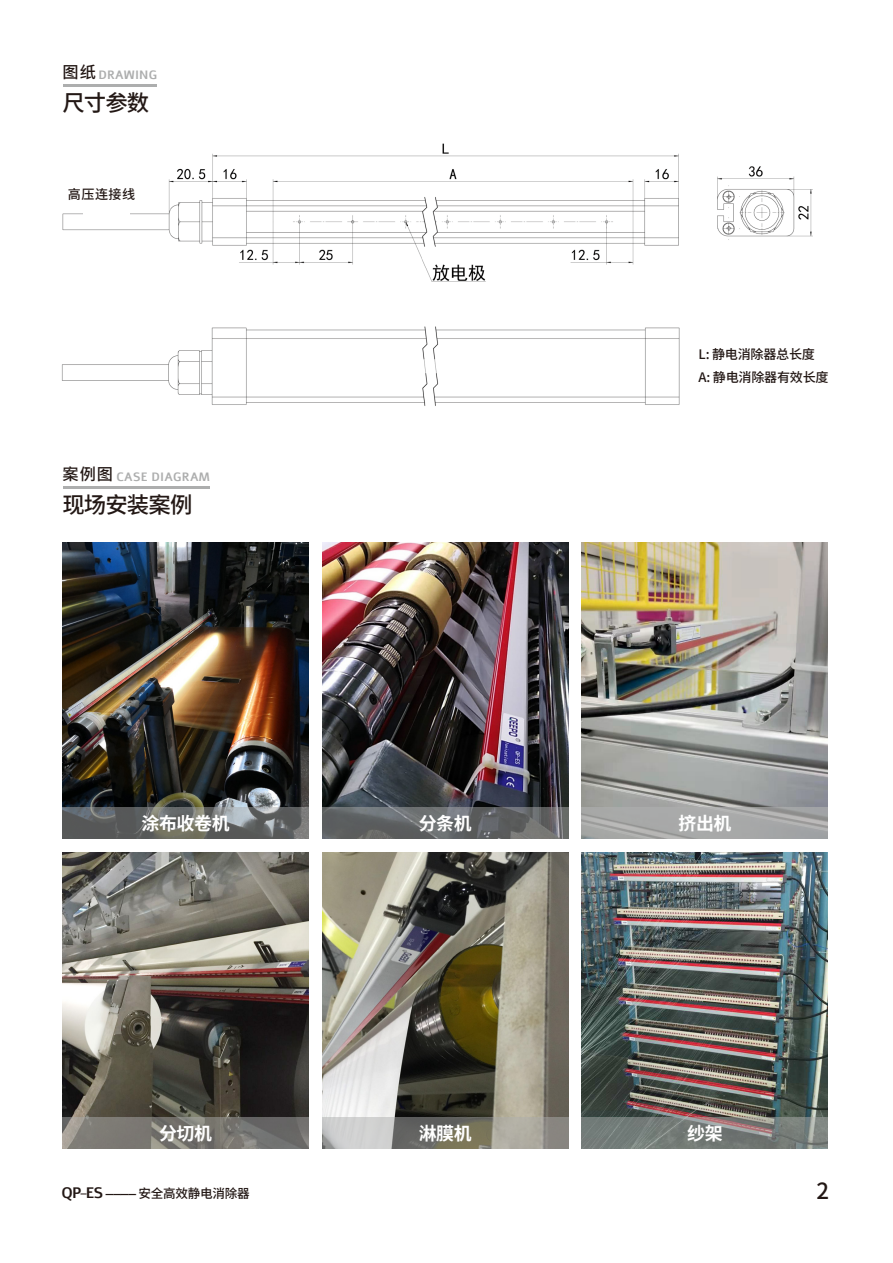
<style>
.page{position:relative;width:893px;height:1263px;background:#fff}
.page>*{position:absolute;margin:0;border:0;box-sizing:border-box;transform-origin:0 0}
.t1{font:500 22.35px "Source Han Sans CN";letter-spacing:-.04em;color:#231815}
.t2{font:500 22.2px "Source Han Sans CN";color:#231815}
.t3{font:700 18px "Source Han Sans CN";letter-spacing:-.02em;color:#fff}
.t4{font:500 16.2px "Source Han Sans CN";color:#231815}
.t5{font:500 13.05px/23.9px "Source Han Sans CN";letter-spacing:-.02em;color:#231815}
.t6{font:500 12.6px "Source Han Sans CN";letter-spacing:-.02em;color:#231815}
.t7{font:700 12px "Alef";letter-spacing:.02em;color:#adaeae}
.s1{font-family:"Alef";font-weight:700;font-size:15.15px}
.s2{font-family:"Alef";font-weight:700}
</style>
<div class="page">
<img style="left:62px;top:143px;width:617px;height:139px">
<img style="left:717px;top:166px;width:95px;height:74px">
<img style="left:61px;top:326px;width:619px;height:80px">
<div style="left:79px;top:215px;width:29px;height:12px;background:#fff"></div>
<div style="left:83px;top:136px;width:47px;height:78px;background:#fff"></div>
<hr style="left:63px;top:85px;width:93px;height:2px;background:#adaeae">
<hr style="left:63px;top:487px;width:146px;height:2px;background:#adaeae">
<img style="left:62px;top:543px;width:246px;height:264px">
<img style="left:322px;top:543px;width:246px;height:264px">
<img style="left:582px;top:543px;width:246px;height:264px">
<svg style="left:322px;top:807px;width:246px;height:32px"></svg>
<svg style="left:62px;top:807px;width:246px;height:32px;fill:#5c5f5e"></svg>
<svg style="left:582px;top:807px;width:246px;height:32px;fill:#a8a9a8"></svg>
<img style="left:62px;top:852px;width:246px;height:265px">
<img style="left:322px;top:852px;width:246px;height:265px">
<img style="left:582px;top:852px;width:246px;height:265px">
<svg style="left:322px;top:1117px;width:246px;height:31px"></svg>
<svg style="left:62px;top:1117px;width:246px;height:31px;fill:#797672"></svg>
<svg style="left:582px;top:1117px;width:246px;height:31px;fill:#747c78"></svg>
<p class="t4" style="left:63px;top:63px;width:35px">图纸</p>
<h1 class="t1" style="left:62px;top:90px;width:88px">尺寸参数</h1>
<p class="t7" style="left:98px;top:67px;width:60px">DRAWING</p>
<p class="t5" style="left:68px;top:183px;width:69px">高压连接线</p>
<p class="t4" style="left:63px;top:465px;width:52px">案例图</p>
<h1 class="t1" style="left:62px;top:492px;width:131px">现场安装案例</h1>
<p class="t7" style="left:116px;top:469px;width:95px">CASE DIAGRAM</p>
<p class="t5" style="left:699px;top:342px;width:132px">L: 静电消除器总长度<br>A: 静电消除器有效长度</p>
<h3 class="t3" style="left:141px;top:813px;width:90px">涂布收卷机</h3>
<h3 class="t3" style="left:419px;top:813px;width:55px">分条机</h3>
<h3 class="t3" style="left:678px;top:813px;width:55px">挤出机</h3>
<h3 class="t3" style="left:159px;top:1123px;width:55px">分切机</h3>
<h3 class="t3" style="left:419px;top:1123px;width:55px">淋膜机</h3>
<h3 class="t3" style="left:687px;top:1123px;width:37px">纱架</h3>
<p class="t6" style="left:62px;top:1186px;width:190px"><span class="s1">QP-ES</span> <span class="s2">————</span> 安全高效静电消除器</p>
<h2 class="t2" style="left:816px;top:1178px;width:14px">2</h2>
</div>
